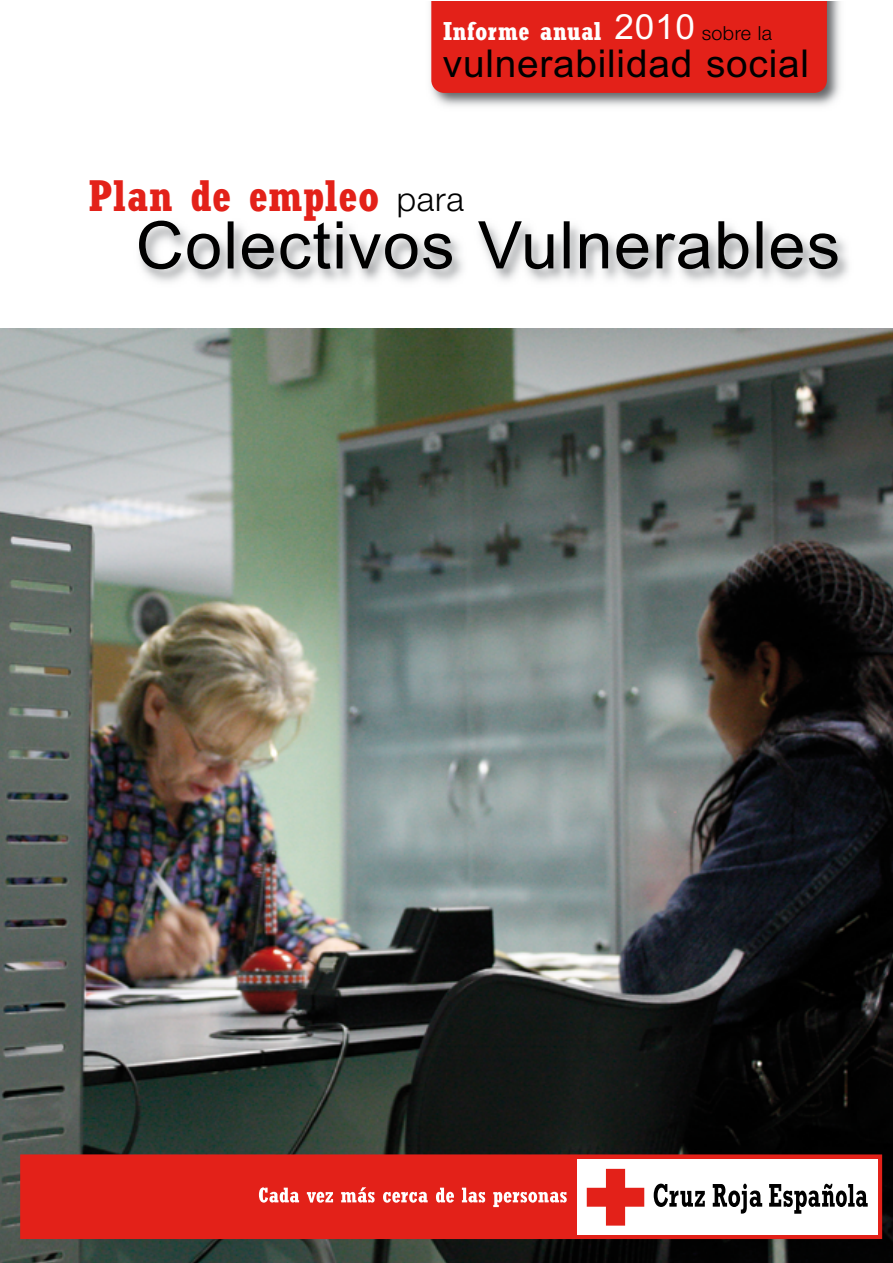
<style>
.page{position:relative;width:893px;height:1263px;background:#fff}
.page>*{position:absolute;margin:0;border:0;box-sizing:border-box;transform-origin:0 0}
.t1{font:65.7px "Arial";letter-spacing:.02em;color:#000}
.t2{font:700 condensed 43.8px "Rockwell";letter-spacing:.015em;color:#e32119}
.t3{font:38.4px "Arial";letter-spacing:.02em;color:#000}
.t4{font:34.8px "Arial";color:#fff}
.t5{font:700 condensed 25.65px "Rockwell";letter-spacing:.01em;color:#fff}
.t6{font:300 19.5px "Helvetica Neue";color:#000}
.s1{font-family:"Helvetica Neue";font-weight:300;font-stretch:normal;font-size:33.3px;color:#000}
</style>
<div class="page">
<img style="left:430px;top:2px;width:410px;height:104px">
<div style="left:431px;top:2px;width:396px;height:91px;background:#e32119"></div>
<img style="left:0;top:329px;width:893px;height:934px">
<div style="left:20px;top:1154px;width:862px;height:85px;background:#e32119"></div>
<svg style="left:259px;top:1187px;width:40px;height:15px"></svg>
<svg style="left:307px;top:1192px;width:26px;height:11px"></svg>
<svg style="left:341px;top:1187px;width:34px;height:15px"></svg>
<svg style="left:383px;top:1192px;width:45px;height:11px"></svg>
<svg style="left:436px;top:1187px;width:18px;height:16px"></svg>
<svg style="left:462px;top:1187px;width:23px;height:15px"></svg>
<svg style="left:493px;top:1192px;width:74px;height:15px"></svg>
<div style="left:577px;top:1159px;width:300px;height:76px;background:#fff"></div>
<svg style="left:654px;top:1183px;width:51px;height:24px"></svg>
<svg style="left:713px;top:1183px;width:49px;height:30px"></svg>
<svg style="left:769px;top:1184px;width:99px;height:30px"></svg>
<svg style="left:587px;top:1169px;width:57px;height:56px"></svg>
<p class="t4" style="left:614px;top:7px;width:82px">2010</p>
<p class="t3" style="left:443px;top:42px;width:368px">vulnerabilidad social</p>
<p class="t5" style="left:443px;top:16px;width:160px">Informe anual</p>
<p class="t6" style="left:702px;top:21px;width:72px">sobre la</p>
<p class="t2" style="left:89px;top:170px;width:376px">Plan de empleo <span class="s1">para</span></p>
<p class="t1" style="left:136px;top:208px;width:706px">Colectivos Vulnerables</p>
</div>
